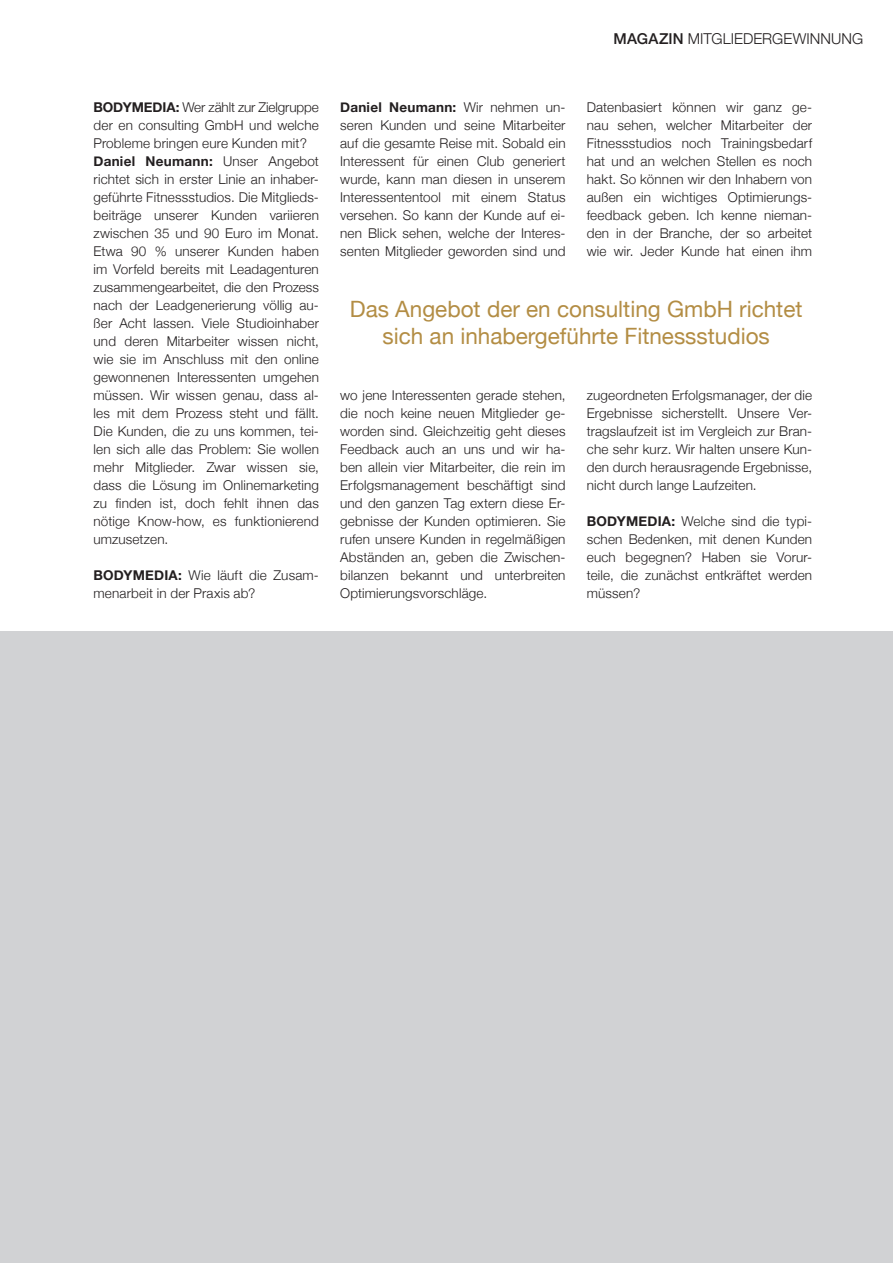
<style>
.page{position:relative;width:893px;height:1263px;background:#fff}
.page>*{position:absolute;margin:0;border:0;box-sizing:border-box;transform-origin:0 0}
.Zwischentext_ohne_Hi{font:22.5px/27px "Helvetica Neue";color:#b38d44;text-align:center}
.t1{font:300 15px "Helvetica Neue";letter-spacing:.005em;color:#231f20}
.Fließtext{font:300 13.5px/18px "Helvetica Neue";letter-spacing:.01em;color:#231f20;text-align:justify}
.s1{font-weight:500}
.s2{font-weight:700}
</style>
<div class="page">
<div style="left:0;top:631px;width:893px;height:632px;background:#d1d2d4"></div>
<p class="t1" style="left:613px;top:27px;width:251px"><span class="s1">MAGAZIN</span> MITGLIEDERGEWINNUNG</p>
<p class="Fließtext" style="left:94px;top:97px;width:227px"><span class="s2">BODYMEDIA:</span> Wer zählt zur Zielgruppe der en consulting GmbH und welche Probleme bringen eure Kunden mit?</p>
<p class="Fließtext" style="left:94px;top:151px;width:227px"><span class="s2">Daniel Neumann:</span> Unser Angebot richtet sich in erster Linie an inhaber&shy;geführte Fitnessstudios. Die Mitglieds&shy;beiträge unserer Kunden variieren zwischen 35 und 90 Euro im Monat.<br>Etwa 90 % unserer Kunden haben im Vorfeld bereits mit Leadagenturen zusammengearbeitet, die den Prozess nach der Leadgenerierung völlig au&shy;ßer Acht lassen. Viele Studioinhaber und deren Mitarbeiter wissen nicht, wie sie im Anschluss mit den online gewonnenen Interessenten umgehen müssen. Wir wissen genau, dass al&shy;les mit dem Prozess steht und fällt.<br>Die Kunden, die zu uns kommen, tei&shy;len sich alle das Problem: Sie wollen mehr Mitglieder. Zwar wissen sie, dass die Lösung im Onlinemarketing zu finden ist, doch fehlt ihnen das nötige Know-how, es funktionierend umzusetzen.</p>
<p class="Fließtext" style="left:94px;top:565px;width:227px"><span class="s2">BODYMEDIA:</span> Wie läuft die Zusam&shy;menarbeit in der Praxis ab?</p>
<p class="Fließtext" style="left:340px;top:97px;width:227px"><span class="s2">Daniel Neumann:</span> Wir nehmen un&shy;seren Kunden und seine Mitarbeiter auf die gesamte Reise mit. Sobald ein Interessent für einen Club generiert wurde, kann man diesen in unserem Interessententool mit einem Status versehen. So kann der Kunde auf ei&shy;nen Blick sehen, welche der Interes&shy;senten Mitglieder geworden sind und</p>
<p class="Fließtext" style="left:587px;top:97px;width:227px">Datenbasiert können wir ganz ge&shy;nau sehen, welcher Mitarbeiter der Fitnessstudios noch Trainingsbedarf hat und an welchen Stellen es noch hakt. So können wir den Inhabern von außen ein wichtiges Optimierungs&shy;feedback geben. Ich kenne nieman&shy;den in der Branche, der so arbeitet wie wir. Jeder Kunde hat einen ihm</p>
<p class="Zwischentext_ohne_Hi" style="left:350px;top:297px;width:454px">Das Angebot der en consulting GmbH richtet sich an inhabergeführte Fitnessstudios</p>
<p class="Fließtext" style="left:340px;top:385px;width:227px">wo jene Interessenten gerade stehen, die noch keine neuen Mitglieder ge&shy;worden sind. Gleichzeitig geht dieses Feedback auch an uns und wir ha&shy;ben allein vier Mitarbeiter, die rein im Erfolgsmanagement beschäftigt sind und den ganzen Tag extern diese Er&shy;gebnisse der Kunden optimieren. Sie rufen unsere Kunden in regelmäßigen Abständen an, geben die Zwischen&shy;bilanzen bekannt und unterbreiten Optimierungsvorschläge.</p>
<p class="Fließtext" style="left:587px;top:385px;width:227px">zugeordneten Erfolgsmanager, der die Ergebnisse sicherstellt. Unsere Ver&shy;tragslaufzeit ist im Vergleich zur Bran&shy;che sehr kurz. Wir halten unsere Kun&shy;den durch herausragende Ergebnisse, nicht durch lange Laufzeiten.</p>
<p class="Fließtext" style="left:587px;top:511px;width:227px"><span class="s2">BODYMEDIA:</span> Welche sind die typi&shy;schen Bedenken, mit denen Kunden euch begegnen? Haben sie Vorur&shy;teile, die zunächst entkräftet werden müssen?</p>
</div>
